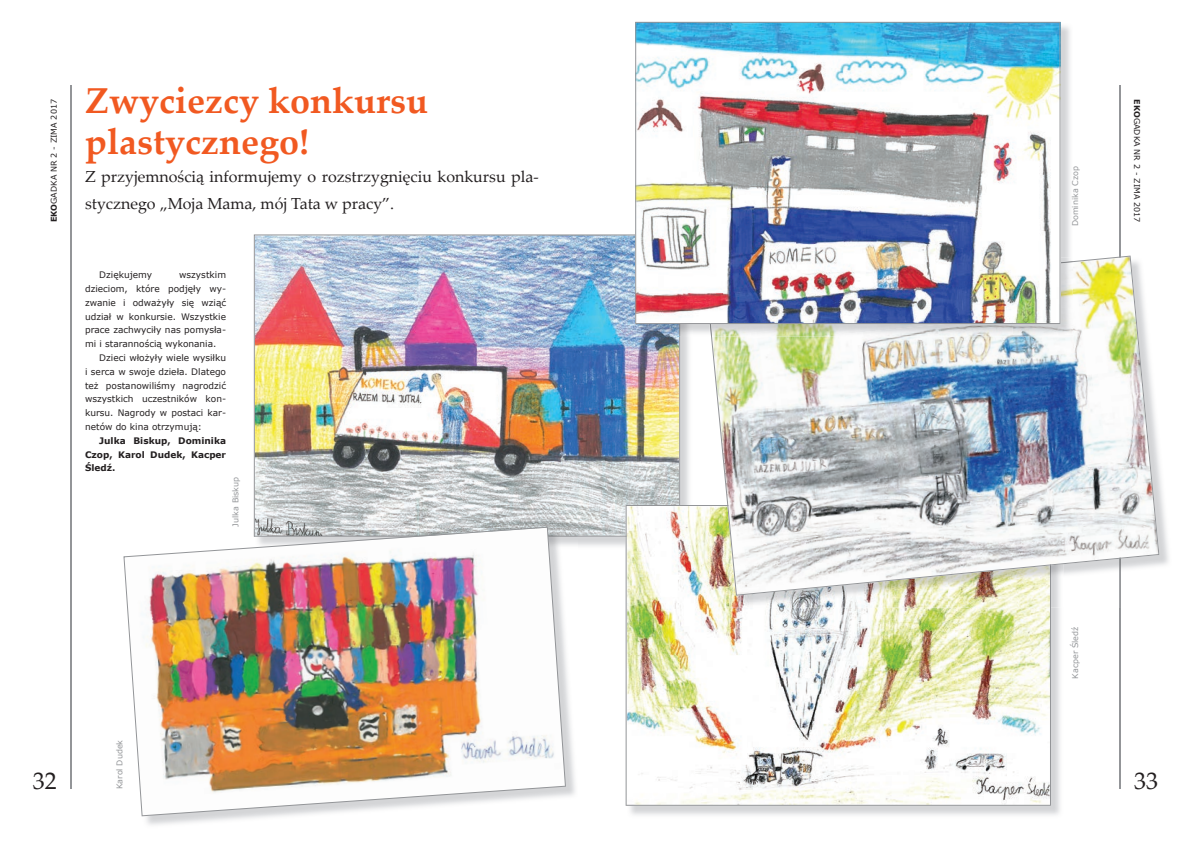
<style>
.page{position:relative;width:1191px;height:842px;background:#fff}
.page>*{position:absolute;margin:0;border:0;box-sizing:border-box;transform-origin:0 0}
.t1{font:700 36px/41.4px "Palatino Linotype";color:#f15921}
.t2{font:24px "Palatino Linotype";color:#231f20}
.t3{font:16px/27.6px "Palatino Linotype";color:#231f20}
.t4{font:9px/13.8px "Verdana";color:#231f20;text-align:justify}
.t5{font:700 9px/13.8px "Verdana";color:#231f20;text-align:justify}
.t6{font:8px "Verdana";color:#939598}
.t7{font:8px "Verdana";color:#231f20}
.s1{font-weight:700}
</style>
<div class="page">
<hr style="left:70px;top:85px;width:2px;height:704px;background:#939598">
<hr style="left:1119px;top:85px;width:1px;height:704px;background:#939598">
<img style="left:254px;top:234px;width:426px;height:303px">
<img style="left:566px;top:529px;width:12px;height:8px">
<img style="left:123px;top:527px;width:443px;height:289px">
<img style="left:625px;top:505px;width:426px;height:301px">
<img style="left:1119px;top:596px;width:1px;height:12px">
<img style="left:709px;top:596px;width:342px;height:12px">
<img style="left:707px;top:256px;width:452px;height:340px">
<img style="left:692px;top:23px;width:380px;height:310px">
<img style="left:680px;top:324px;width:12px;height:12px">
<img style="left:637px;top:324px;width:43px;height:12px">
<img style="left:707px;top:261px;width:365px;height:75px">
<img style="left:635px;top:22px;width:425px;height:302px">
<h1 class="t1" style="left:85px;top:78px;width:344px">Zwyciezcy konkursu plastycznego!</h1>
<p class="t7" style="left:48px;top:222px;width:125px;rotate:-90deg"><span class="s1">EKO</span>GADKA NR 2 - ZIMA 2017</p>
<p class="t7" style="left:1142px;top:99px;width:125px;rotate:90deg"><span class="s1">EKO</span>GADKA NR 2 - ZIMA 2017</p>
<p class="t6" style="left:1069px;top:226px;width:62px;rotate:-90deg">Dominika Czop</p>
<h3 class="t3" style="left:85px;top:162px;width:455px">Z przyjemnością informujemy o rozstrzygnięciu konkursu pla&shy;stycznego „Moja Mama, mój Tata w pracy”.</h3>
<p class="t4" style="left:85px;top:268px;width:143px;text-indent:94px">wszystkim dzieciom, które podjęły wy&shy;zwanie i odważyły się wziąć udział w konkursie. Wszystkie prace zachwyciły nas pomysła&shy;mi i starannością wykonania.</p>
<p class="t4" style="left:85px;top:351px;width:143px;text-indent:14px">Dzieci włożyły wiele wysiłku i serca w swoje dzieła. Dlatego też postanowiliśmy nagrodzić wszystkich uczestników kon&shy;kursu. Nagrody w postaci kar&shy;netów do kina otrzymują:</p>
<p class="t5" style="left:85px;top:433px;width:143px;text-indent:14px">Julka Biskup, Dominika Czop, Karol Dudek, Kacper Śledź.</p>
<p class="t4" style="left:99px;top:268px;width:54px">Dziękujemy</p>
<p class="t6" style="left:230px;top:527px;width:51px;rotate:-90deg">Julka Biskup</p>
<p class="t6" style="left:1069px;top:678px;width:53px;rotate:-90deg">Kacper Śledź</p>
<p class="t6" style="left:114px;top:789px;width:51px;rotate:-90deg">Karol Dudek</p>
<h2 class="t2" style="left:33px;top:764px;width:25px">32</h2>
<h2 class="t2" style="left:1134px;top:764px;width:25px">33</h2>
</div>
